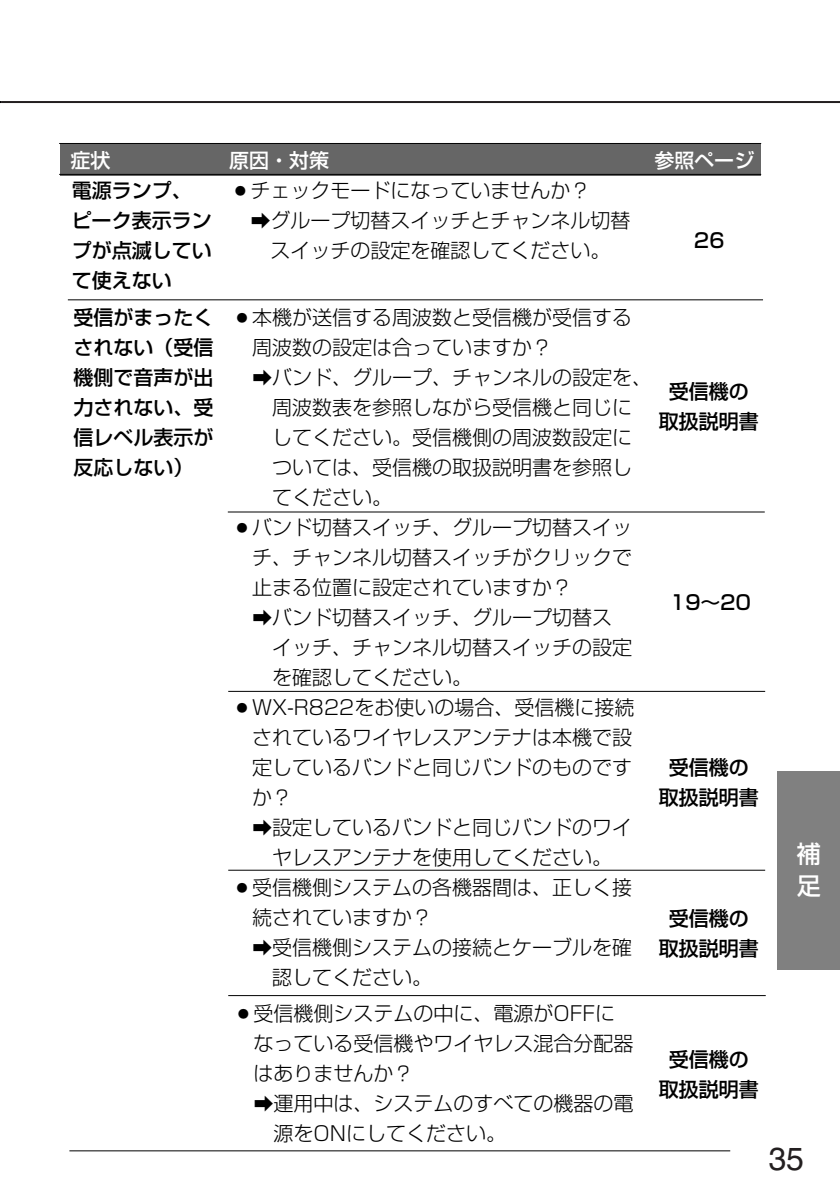
<style>
.page{position:relative;width:840px;height:1190px;background:#fff}
.page>*{position:absolute;margin:0;border:0;box-sizing:border-box;transform-origin:0 0}
.t1{font:32px "Helvetica";color:#231f20}
.t2{font:500 24px/32px "Shin Go";color:#fff}
.t3{font:300 20px/30px "Shin Go";color:#000}
.t4{font:500 20px/30px "Shin Go";color:#000;text-align:center}
.t5{font:500 20px "Shin Go";color:#fff}
</style>
<div class="page">
<hr style="left:1px;top:101px;width:839px;height:2px;background:#231f20">
<div style="left:778px;top:771px;width:62px;height:198px;background:#808080"></div>
<div style="left:60px;top:144px;width:701px;height:32px;background:#666"></div>
<hr style="left:59px;top:143px;width:702px;height:1px;background:#000">
<hr style="left:59px;top:174px;width:702px;height:1px;background:#000">
<hr style="left:228px;top:691px;width:537px;height:1px;background:#000">
<hr style="left:68px;top:299px;width:695px;height:1px;background:#000">
<hr style="left:228px;top:870px;width:537px;height:1px;background:#000">
<hr style="left:228px;top:995px;width:538px;height:1px;background:#000">
<hr style="left:69px;top:1150px;width:661px;height:1px;background:#000">
<hr style="left:228px;top:512px;width:537px;height:1px;background:#000">
<p class="t5" style="left:71px;top:153px;width:41px">症状</p>
<p class="t5" style="left:229px;top:153px;width:101px">原因・対策</p>
<p class="t5" style="left:654px;top:153px;width:101px">参照ページ</p>
<p class="t4" style="left:72px;top:178px;width:141px;text-align:left">電源ランプ、ピーク表示ランプが点滅していて使えない</p>
<p class="t3" style="left:271px;top:179px;width:361px;text-indent:-40px">○チェックモードになっていませんか？<br>グループ切替スイッチとチャンネル切替スイッチの設定を確認してください。</p>
<p class="t4" style="left:73px;top:305px;width:141px;text-align:justify">受信がまったくされない（受信機側で音声が出力されない、受信レベル表示が反応しない）</p>
<p class="t3" style="left:252px;top:305px;width:381px;text-indent:-20px">○本機が送信する周波数と受信機が受信する周波数の設定は合っていますか？</p>
<p class="t4" style="left:694px;top:228px;width:32px">26</p>
<p class="t3" style="left:272px;top:365px;width:381px">バンド、グループ、チャンネルの設定を、周波数表を参照しながら受信機と同じにしてください。受信機側の周波数設定については、受信機の取扱説明書を参照してください。</p>
<p class="t3" style="left:252px;top:515px;width:381px;text-align:justify;text-indent:-20px">○バンド切替スイッチ、グループ切替スイッチ、チャンネル切替スイッチがクリックで止まる位置に設定されていますか？</p>
<p class="t3" style="left:272px;top:605px;width:361px">バンド切替スイッチ、グループ切替スイッチ、チャンネル切替スイッチの設定を確認してください。</p>
<p class="t3" style="left:252px;top:695px;width:384px;text-align:justify;text-indent:-20px">○WX-R822をお使いの場合、受信機に接続されているワイヤレスアンテナは本機で設定しているバンドと同じバンドのものですか？</p>
<p class="t3" style="left:272px;top:815px;width:361px">設定しているバンドと同じバンドのワイヤレスアンテナを使用してください。</p>
<p class="t3" style="left:252px;top:875px;width:381px;text-indent:-20px">○受信機側システムの各機器間は、正しく接続されていますか？</p>
<p class="t3" style="left:272px;top:935px;width:361px">受信機側システムの接続とケーブルを確認してください。</p>
<p class="t4" style="left:659px;top:379px;width:101px">受信機の取扱説明書</p>
<p class="t4" style="left:670px;top:590px;width:82px">19～20</p>
<p class="t4" style="left:659px;top:754px;width:101px">受信機の取扱説明書</p>
<p class="t4" style="left:659px;top:906px;width:101px">受信機の取扱説明書</p>
<p class="t3" style="left:254px;top:1001px;width:381px;text-indent:-20px">○受信機側システムの中に、電源がOFFになっている受信機やワイヤレス混合分配器はありませんか？</p>
<p class="t3" style="left:274px;top:1091px;width:361px">運用中は、システムのすべての機器の電源をONにしてください。</p>
<p class="t4" style="left:659px;top:1046px;width:101px">受信機の取扱説明書</p>
<p class="t2" style="left:797px;top:841px;width:25px">補足</p>
<h1 class="t1" style="left:768px;top:1147px;width:37px">35</h1>
</div>
